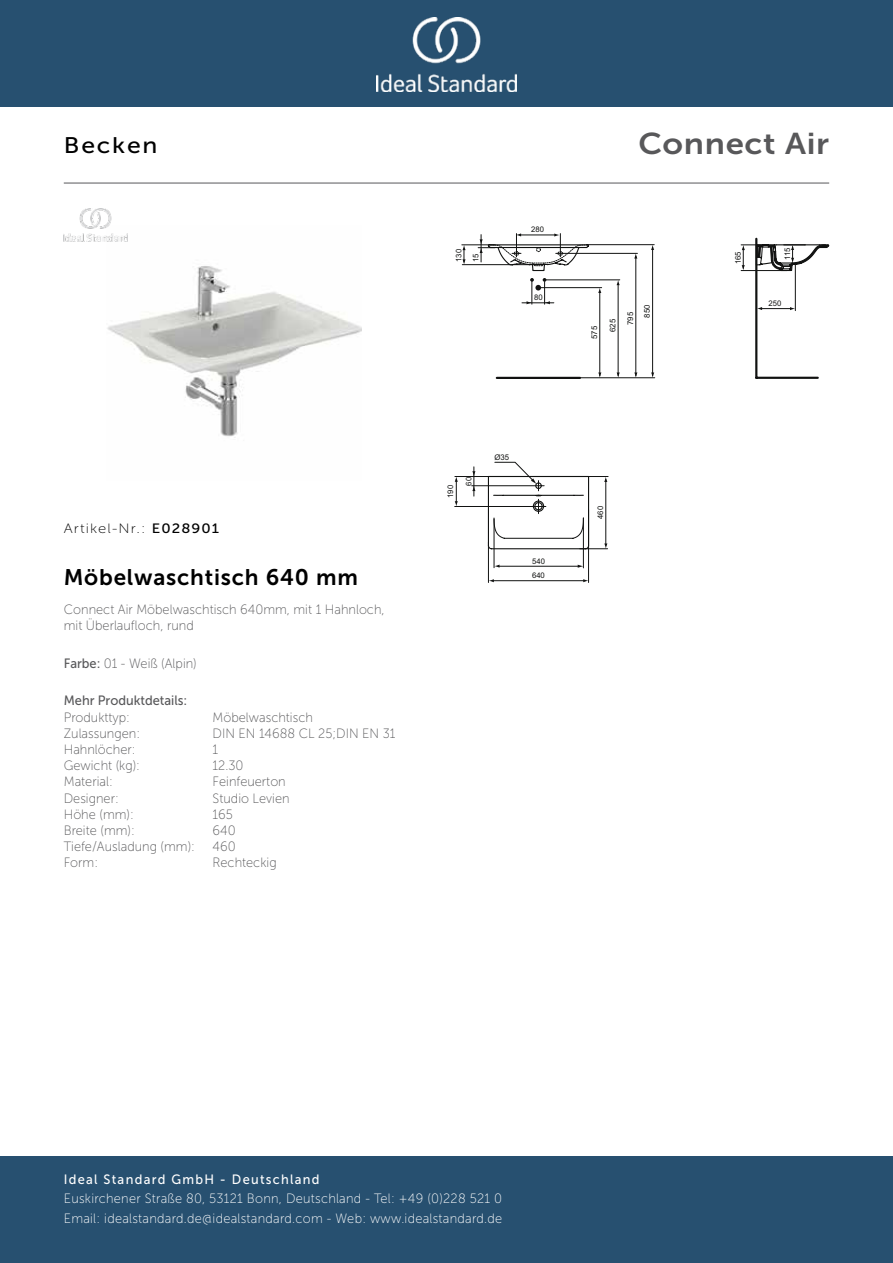
<style>
.page{position:relative;width:893px;height:1263px;background:#fff}
.page>*{position:absolute;margin:0;border:0;box-sizing:border-box;transform-origin:0 0}
._001_Produkttyp{font:30px "Museo Sans 700";letter-spacing:.02em;color:#58585a;scale:1.1 1}
.t1{font:22.5px "Museo Sans 700";letter-spacing:.035em;color:#000}
.t2{font:22.5px "Museo Sans 500";letter-spacing:.075em;color:#000;scale:1.1 1}
.t3{font:13.5px/19.5px "Museo Sans 100";letter-spacing:.02em;color:#fff;scale:.95 1}
.Marketing_Descriptio{font:13.5px/16.2px "Museo Sans 100";color:#58585a;scale:.95 1}
.Accreditations{font:13.5px "Museo Sans 100";color:#58585a;scale:.95 1}
.t4{font:13.5px "Museo Sans 500";letter-spacing:.1em;color:#fff;scale:.95 1}
.Type{font:13.5px "Museo Sans 100";color:#58585a;scale:.95 1}
.Depth__mm{font:13.5px "Museo Sans 100";color:#58585a;scale:.95 1}
.Material{font:13.5px "Museo Sans 100";color:#58585a;scale:.95 1}
.Designer{font:13.5px "Museo Sans 100";color:#58585a;scale:.95 1}
.Colour{font:13.5px "Museo Sans 100";color:#58585a;scale:.95 1}
.t5{font:13.5px "Museo Sans 100";letter-spacing:.075em;color:#000;scale:1.1 1}
.t6{font:13.5px "Museo Sans 500";color:#58585a;scale:.95 1}
.Net_Weight__kg{font:13.5px "Museo Sans 100";color:#58585a;scale:.95 1}
.Shape{font:13.5px "Museo Sans 100";color:#58585a;scale:.95 1}
.Width__mm{font:13.5px "Museo Sans 100";color:#58585a;scale:.95 1}
.Tap_Holes{font:13.5px "Museo Sans 100";color:#58585a;scale:.95 1}
.Height__mm{font:13.5px "Museo Sans 100";color:#58585a;scale:.95 1}
.t7{font:7.8px/14.4px "Arial";color:#111211}
.s1{font-family:"Museo Sans 500"}
</style>
<div class="page">
<div style="left:0;top:1157px;width:893px;height:106px;background:#275070"></div>
<div style="left:0;top:0;width:893px;height:107px;background:#275070"></div>
<img style="left:376px;top:18px;width:141px;height:73px">
<hr style="left:64px;top:183px;width:765px;height:1px;background:#58585a">
<img style="left:107px;top:266px;width:254px;height:172px">
<hr style="left:494px;top:519px;width:1px;height:49px;background:#111211">
<hr style="left:583px;top:518px;width:1px;height:50px;background:#111211">
<hr style="left:499px;top:566px;width:80px;height:1px;background:#111211">
<svg style="left:578px;top:565px;width:5px;height:3px"></svg>
<svg style="left:494px;top:564px;width:5px;height:4px"></svg>
<hr style="left:493px;top:580px;width:92px;height:1px;background:#111211">
<hr style="left:488px;top:542px;width:1px;height:40px;background:#111211">
<hr style="left:588px;top:510px;width:1px;height:72px;background:#111211">
<hr style="left:652px;top:248px;width:1px;height:128px;background:#111211">
<hr style="left:586px;top:244px;width:68px;height:1px;background:#111211">
<hr style="left:568px;top:377px;width:87px;height:1px;background:#111211">
<hr style="left:462px;top:245px;width:33px;height:1px;background:#111211">
<svg style="left:462px;top:245px;width:4px;height:19px"></svg>
<hr style="left:462px;top:264px;width:77px;height:1px;background:#111211">
<hr style="left:761px;top:308px;width:30px;height:1px;background:#111211">
<svg style="left:757px;top:307px;width:5px;height:3px"></svg>
<svg style="left:790px;top:307px;width:5px;height:3px"></svg>
<hr style="left:795px;top:264px;width:1px;height:47px;background:#111211">
<hr style="left:755px;top:239px;width:2px;height:139px;background:#111211">
<hr style="left:756px;top:377px;width:62px;height:2px;background:#111211">
<svg style="left:741px;top:244px;width:88px;height:28px"></svg>
<hr style="left:497px;top:377px;width:83px;height:2px;background:#111211">
<svg style="left:478px;top:233px;width:160px;height:145px"></svg>
<svg style="left:454px;top:462px;width:155px;height:88px"></svg>
<img style="left:64px;top:208px;width:64px;height:34px">
<p class="t2" style="left:64px;top:133px;width:87px">Becken</p>
<p class="_001_Produkttyp" style="left:638px;top:127px;width:175px">Connect Air</p>
<p class="t5" style="left:64px;top:521px;width:143px">Artikel-Nr.: <span class="s1">E028901</span></p>
<p class="t1" style="left:64px;top:565px;width:296px">Möbelwaschtisch 640 mm</p>
<p class="Marketing_Descriptio" style="left:64px;top:602px;width:339px">Connect Air Möbelwaschtisch 640mm, mit 1 Hahnloch, mit Überlaufloch, rund</p>
<p class="Colour" style="left:64px;top:656px;width:142px"><span class="s1">Farbe:</span> 01 - Weiß (Alpin)</p>
<p class="t6" style="left:64px;top:693px;width:132px">Mehr Produktdetails:</p>
<p class="Type" style="left:64px;top:710px;width:71px">Produkttyp:</p>
<p class="Type" style="left:213px;top:710px;width:107px">Möbelwaschtisch</p>
<p class="Accreditations" style="left:64px;top:726px;width:82px">Zulassungen:</p>
<p class="Accreditations" style="left:213px;top:726px;width:194px">DIN EN 14688 CL 25;DIN EN 31</p>
<p class="Tap_Holes" style="left:64px;top:742px;width:77px">Hahnlöcher:</p>
<p class="Tap_Holes" style="left:213px;top:742px;width:7px">1</p>
<p class="Net_Weight__kg" style="left:64px;top:758px;width:82px">Gewicht (kg):</p>
<p class="Net_Weight__kg" style="left:213px;top:758px;width:34px">12.30</p>
<p class="Material" style="left:64px;top:774px;width:53px">Material:</p>
<p class="Material" style="left:213px;top:774px;width:79px">Feinfeuerton</p>
<p class="Designer" style="left:64px;top:791px;width:59px">Designer:</p>
<p class="Designer" style="left:213px;top:791px;width:83px">Studio Levien</p>
<p class="Height__mm" style="left:64px;top:807px;width:75px">Höhe (mm):</p>
<p class="Height__mm" style="left:213px;top:807px;width:23px">165</p>
<p class="Width__mm" style="left:64px;top:823px;width:76px">Breite (mm):</p>
<p class="Width__mm" style="left:213px;top:823px;width:26px">640</p>
<p class="Depth__mm" style="left:64px;top:839px;width:140px">Tiefe/Ausladung (mm):</p>
<p class="Depth__mm" style="left:213px;top:839px;width:26px">460</p>
<p class="Shape" style="left:64px;top:855px;width:38px">Form:</p>
<p class="Shape" style="left:213px;top:855px;width:69px">Rechteckig</p>
<p class="t7" style="left:450px;top:262px;width:15px;line-height:17.1px;rotate:-90deg">130<br>15</p>
<p class="t7" style="left:531px;top:222px;width:14px">280</p>
<p class="t7" style="left:534px;top:290px;width:10px">80</p>
<p class="t7" style="left:443px;top:498px;width:14px;rotate:-90deg">190</p>
<p class="t7" style="left:461px;top:485px;width:10px;rotate:-90deg">60</p>
<p class="t7" style="left:494px;top:450px;width:16px">Ø35</p>
<p class="t7" style="left:532px;top:554px;width:15px">540<br>640</p>
<p class="t7" style="left:587px;top:339px;width:15px;rotate:-90deg">575</p>
<p class="t7" style="left:606px;top:332px;width:15px;rotate:-90deg">625</p>
<p class="t7" style="left:623px;top:325px;width:15px;rotate:-90deg">795</p>
<p class="t7" style="left:640px;top:318px;width:15px;rotate:-90deg">850</p>
<p class="t7" style="left:593px;top:519px;width:14px;rotate:-90deg">460</p>
<p class="t7" style="left:731px;top:264px;width:14px;rotate:-90deg">165</p>
<p class="t7" style="left:780px;top:260px;width:14px;rotate:-90deg">115</p>
<p class="t7" style="left:768px;top:296px;width:14px">250</p>
<p class="t4" style="left:64px;top:1172px;width:271px">Ideal Standard GmbH - Deutschland</p>
<p class="t3" style="left:64px;top:1189px;width:463px">Euskirchener Straße 80, 53121 Bonn, Deutschland - Tel: +49 (0)228 521 0<br>Email: idealstandard.de@idealstandard.com - Web: www.idealstandard.de</p>
</div>
